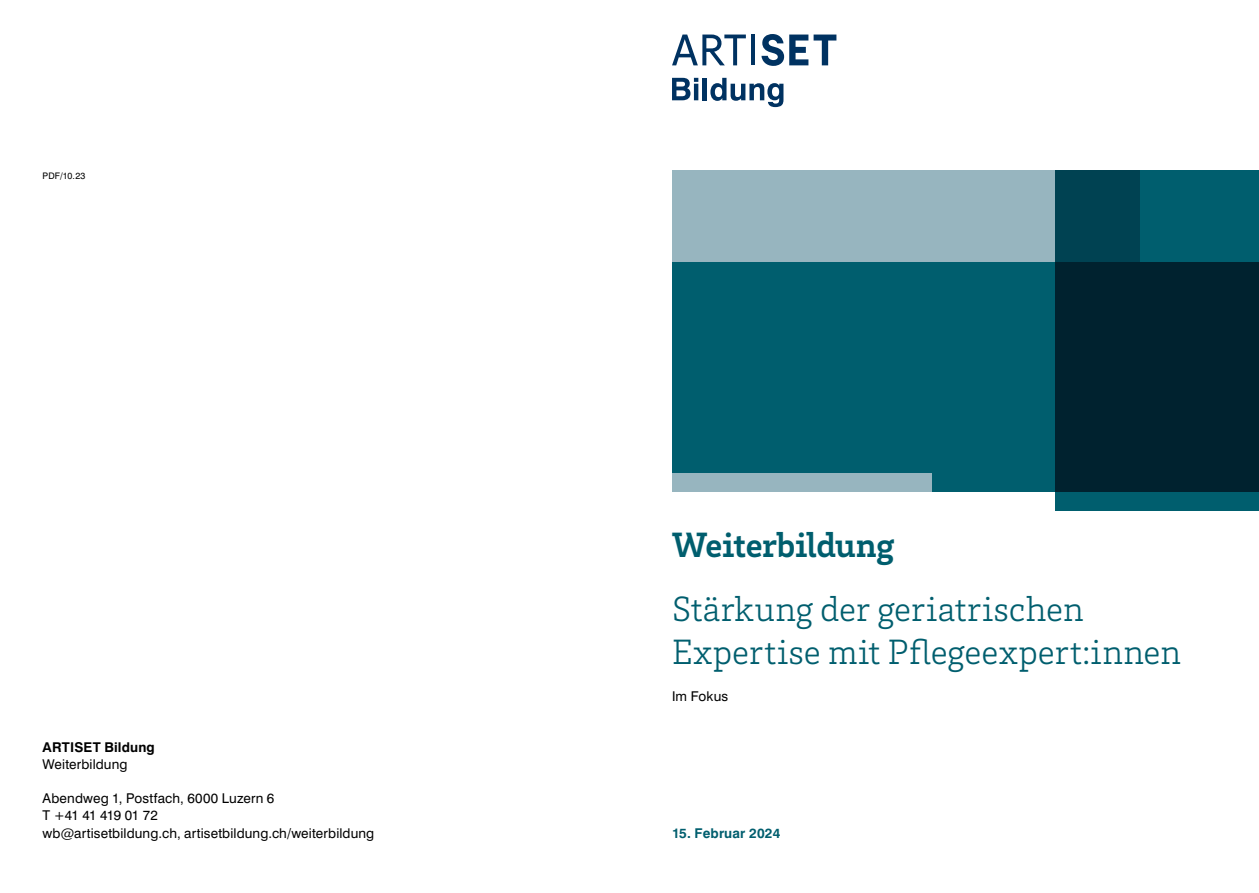
<style>
.page{position:relative;width:1259px;height:893px;background:#fff}
.page>*{position:absolute;margin:0;border:0;box-sizing:border-box;transform-origin:0 0}
.t1{font:300 36px/43.2px "Brix Slab";color:#005e6e}
.t2{font:700 36px "Brix Slab";letter-spacing:-.005em;color:#005e6e}
.t3{font:13.5px/17.1px "Swiss 721 BT";letter-spacing:.01em;color:#000}
.t4{font:700 13.5px "Swiss 721 BT";letter-spacing:.015em;color:#000}
.t5{font:700 13.5px "Swiss 721 BT";letter-spacing:.01em;color:#005e6e}
.t6{font:9px "Swiss 721 BT";letter-spacing:.02em;color:#000}
</style>
<div class="page">
<hr style="left:751px;top:35px;width:4px;height:30px;background:#003261">
<svg style="left:761px;top:34px;width:75px;height:32px"></svg>
<svg style="left:672px;top:35px;width:74px;height:30px"></svg>
<svg style="left:672px;top:78px;width:26px;height:22px"></svg>
<div style="left:702px;top:78px;width:5px;height:22px;background:#003261"></div>
<svg style="left:710px;top:78px;width:73px;height:29px"></svg>
<div style="left:672px;top:170px;width:468px;height:92px;background:#97b5bf"></div>
<div style="left:672px;top:262px;width:587px;height:230px;background:#005e6e"></div>
<div style="left:672px;top:473px;width:259px;height:19px;background:#97b5bf"></div>
<svg style="left:1055px;top:170px;width:204px;height:340px;background:#003240"></svg>
<p class="t6" style="left:43px;top:170px;width:44px">PDF/10.23</p>
<p class="t4" style="left:43px;top:739px;width:114px">ARTISET Bildung</p>
<p class="t3" style="left:43px;top:756px;width:87px">Weiterbildung</p>
<p class="t3" style="left:43px;top:790px;width:333px">Abendweg 1, Postfach, 6000 Luzern 6<br>T +41 41 419 01 72<br>wb@artisetbildung.ch, artisetbildung.ch/weiterbildung</p>
<h1 class="t2" style="left:672px;top:521px;width:224px">Weiterbildung</h1>
<h1 class="t1" style="left:672px;top:586px;width:510px">Stärkung der geriatrischen<br>Expertise mit Pflegeexpert:innen</h1>
<p class="t3" style="left:672px;top:687px;width:58px">Im Fokus</p>
<p class="t5" style="left:672px;top:824px;width:110px">15. Februar 2024</p>
</div>
